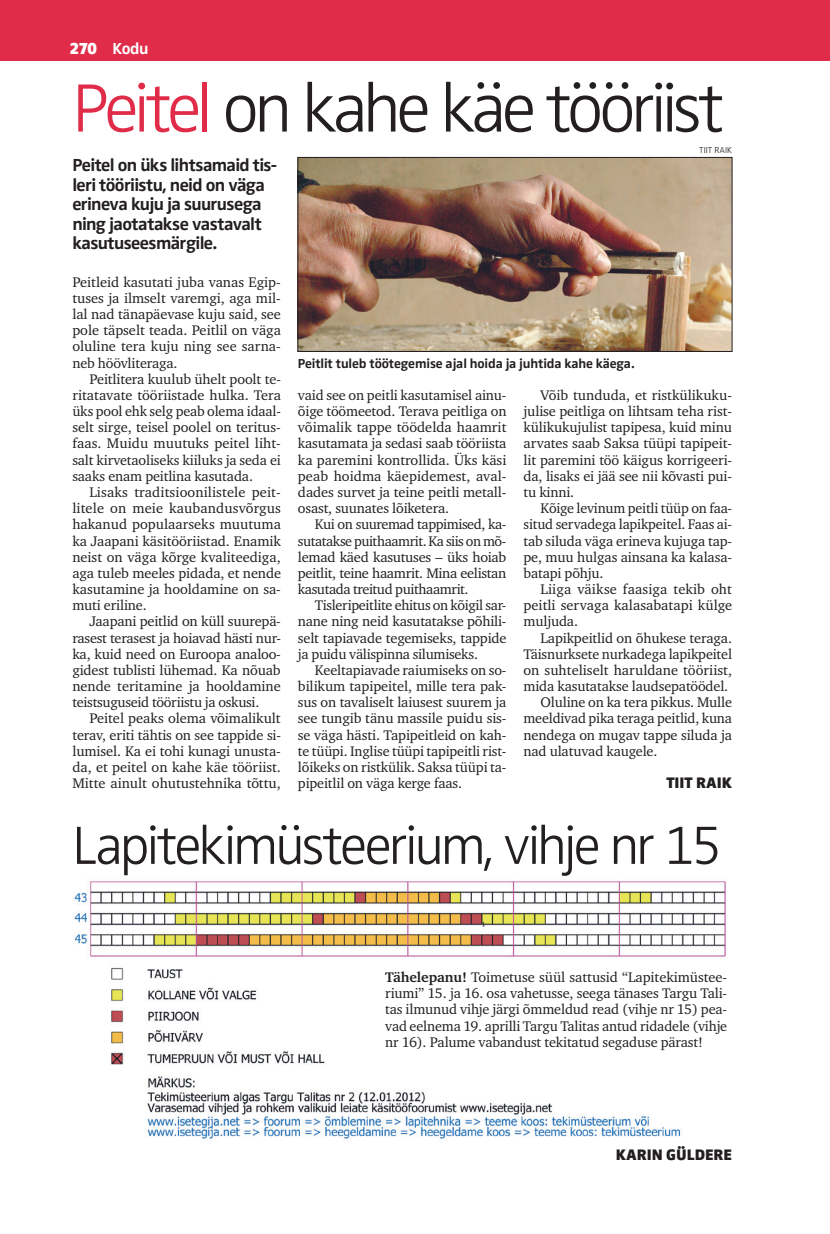
<style>
.page{position:relative;width:830px;height:1234px;background:#fff}
.page>*{position:absolute;margin:0;border:0;box-sizing:border-box;transform-origin:0 0}
.t1{font:300 70.5px "Zwo Pro";letter-spacing:-.065em;color:#231f20}
.t2{font:300 55.5px "Zwo Pro";letter-spacing:-.055em;color:#231f20}
.t3{font:700 18px/19.5px "Zwo Pro";letter-spacing:-.035em;color:#231f20}
.t4{font:700 16.5px "Zwo Pro";color:#fff}
.t5{font:900 15.75px "Zwo Pro";color:#231f20}
.t6{font:14.25px/16.2px "Charter ITC";letter-spacing:-.01em;color:#231f20;text-align:justify}
.t7{font:700 13.5px "Zwo Pro";letter-spacing:-.01em;color:#231f20}
.t8{font:300 9px "Zwo Pro";color:#231f20}
.s1{font-weight:900}
.s2{color:#e02c48}
.s3{font-weight:700}
</style>
<div class="page">
<hr style="left:829px;top:0;width:1px;height:60px;background:#e02c48">
<div style="left:0;top:0;width:829px;height:60px;background:#e02c48"></div>
<img style="left:74px;top:881px;width:652px;height:258px">
<img style="left:299px;top:159px;width:431px;height:190px">
<div style="left:297px;top:157px;width:435px;height:194px;border:1px solid #231f20"></div>
<p class="t4" style="left:70px;top:39px;width:80px"><span class="s1">270</span> Kodu</p>
<h1 class="t1" style="left:72px;top:68px;width:653px"><span class="s2">Peitel</span> on kahe käe tööriist</h1>
<p class="t3" style="left:72px;top:156px;width:206px">Peitel on üks lihtsamaid tis&shy;leri tööriistu, neid on väga erineva kuju ja suurusega ning jaotatakse vastavalt kasutuseesmärgile.</p>
<p class="t6" style="left:72px;top:274px;width:210px">Peitleid kasutati juba vanas Egip&shy;tuses ja ilmselt varemgi, aga mil&shy;lal nad tänapäevase kuju said, see pole täpselt teada. Peitlil on väga oluline tera kuju ning see sarna&shy;neb höövliteraga.</p>
<p class="t6" style="left:72px;top:371px;width:210px;text-indent:17px">Peitlitera kuulub ühelt poolt te&shy;ritatavate tööriistade hulka. Tera üks pool ehk selg peab olema idaal&shy;selt sirge, teisel poolel on teritus&shy;faas. Muidu muutuks peitel liht&shy;salt kirvetaoliseks kiiluks ja seda ei saaks enam peitlina kasutada.</p>
<p class="t6" style="left:72px;top:484px;width:210px;text-indent:17px">Lisaks traditsioonilistele peit&shy;litele on meie kaubandusvõrgus hakanud populaarseks muutuma ka Jaapani käsitööriistad. Enamik neist on väga kõrge kvaliteediga, aga tuleb meeles pidada, et nende kasutamine ja hooldamine on sa&shy;muti eriline.</p>
<p class="t6" style="left:72px;top:613px;width:210px;text-indent:17px">Jaapani peitlid on küll suurepä&shy;rasest terasest ja hoiavad hästi nur&shy;ka, kuid need on Euroopa analoo&shy;gidest tublisti lühemad. Ka nõuab nende teritamine ja hooldamine teistsuguseid tööriistu ja oskusi.</p>
<p class="t6" style="left:72px;top:710px;width:210px;text-indent:17px">Peitel peaks olema võimalikult terav, eriti tähtis on see tappide si&shy;lumisel. Ka ei tohi kunagi unusta&shy;da, et peitel on kahe käe tööriist.<br>Mitte ainult ohutustehnika tõttu,</p>
<p class="t8" style="left:699px;top:145px;width:34px">TIIT RAIK</p>
<p class="t7" style="left:298px;top:355px;width:338px">Peitlit tuleb töötegemise ajal hoida ja juhtida kahe käega.</p>
<p class="t6" style="left:298px;top:387px;width:210px">vaid see on peitli kasutamisel ainu&shy;õige töömeetod. Terava peitliga on võimalik tappe töödelda haamrit kasutamata ja sedasi saab tööriista ka paremini kontrollida. Üks käsi peab hoidma käepidemest, aval&shy;dades survet ja teine peitli metall&shy;osast, suunates lõiketera.</p>
<p class="t6" style="left:298px;top:516px;width:210px;text-indent:17px">Kui on suuremad tappimised, ka&shy;sutatakse puithaamrit. Ka siis on mõ&shy;lemad käed kasutuses – üks hoiab peitlit, teine haamrit. Mina eelistan kasutada treitud puithaamrit.</p>
<p class="t6" style="left:298px;top:597px;width:210px;text-indent:17px">Tisleripeitlite ehitus on kõigil sar&shy;nane ning neid kasutatakse põhili&shy;selt tapiavade tegemiseks, tappide ja puidu välispinna silumiseks.</p>
<p class="t6" style="left:298px;top:661px;width:210px;text-indent:17px">Keeltapiavade raiumiseks on so&shy;bilikum tapipeitel, mille tera pak&shy;sus on tavaliselt laiusest suurem ja see tungib tänu massile puidu sis&shy;se väga hästi. Tapipeitleid on kah&shy;te tüüpi. Inglise tüüpi tapipeitli rist&shy;lõikeks on ristkülik. Saksa tüüpi ta&shy;pipeitlil on väga kerge faas.</p>
<p class="t6" style="left:523px;top:387px;width:210px;text-indent:17px">Võib tunduda, et ristkülikuku&shy;julise peitliga on lihtsam teha rist&shy;külikukujulist tapipesa, kuid minu arvates saab Saksa tüüpi tapipeit&shy;lit paremini töö käigus korrigeeri&shy;da, lisaks ei jää see nii kõvasti pui&shy;tu kinni.</p>
<p class="t6" style="left:523px;top:500px;width:210px;text-indent:17px">Kõige levinum peitli tüüp on faa&shy;situd servadega lapikpeitel. Faas ai&shy;tab siluda väga erineva kujuga tap&shy;pe, muu hulgas ainsana ka kalasa&shy;batapi põhju.</p>
<p class="t6" style="left:523px;top:581px;width:210px;text-indent:17px">Liiga väikse faasiga tekib oht peitli servaga kalasabatapi külge muljuda.</p>
<p class="t6" style="left:540px;top:629px;width:193px">Lapikpeitlid on õhukese teraga.</p>
<p class="t6" style="left:523px;top:645px;width:210px">Täisnurksete nurkadega lapikpeitel</p>
<p class="t6" style="left:523px;top:661px;width:210px">on suhteliselt haruldane tööriist,</p>
<p class="t6" style="left:523px;top:678px;width:206px">mida kasutatakse laudsepatöödel.</p>
<p class="t6" style="left:540px;top:694px;width:193px">Oluline on ka tera pikkus. Mulle</p>
<p class="t6" style="left:523px;top:710px;width:210px">meeldivad pika teraga peitlid, kuna</p>
<p class="t6" style="left:523px;top:726px;width:210px">nendega on mugav tappe siluda ja</p>
<p class="t6" style="left:523px;top:742px;width:135px">nad ulatuvad kaugele.</p>
<p class="t5" style="left:666px;top:773px;width:67px">TIIT RAIK</p>
<h2 class="t2" style="left:72px;top:813px;width:651px">Lapitekimüsteerium, vihje nr 15</h2>
<p class="t6" style="left:385px;top:968px;width:343px"><span class="s3">Tähelepanu!</span> Toimetuse süül sattusid “Lapitekimüstee&shy;riumi” 15. ja 16. osa vahetusse, seega tänases Targu Tali&shy;tas ilmunud vihje järgi õmmeldud read (vihje nr 15) pea&shy;vad eelnema 19. aprilli Targu Talitas antud ridadele (vihje nr 16). Palume vabandust tekitatud segaduse pärast!</p>
<p class="t5" style="left:615px;top:1144px;width:117px">KARIN GÜLDERE</p>
</div>
